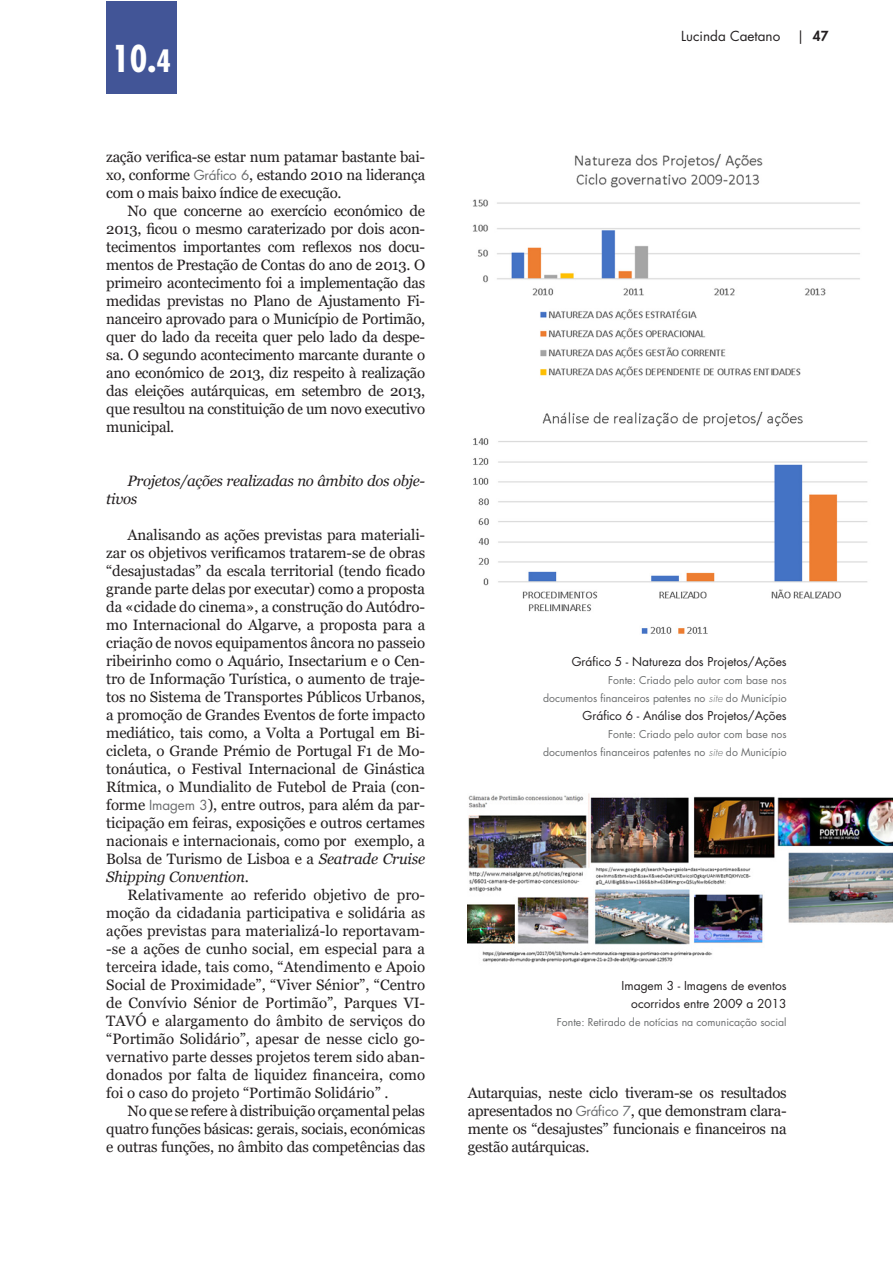
<style>
.page{position:relative;width:893px;height:1263px;background:#fff}
.page>*{position:absolute;margin:0;border:0;box-sizing:border-box;transform-origin:0 0}
.t1{font:700 condensed 36px "Futura Std";color:#fff}
.t2{font:15px/18px "Georgia";letter-spacing:-.02em;color:#231f20;text-align:justify}
.t3{font:italic 15px/18px "Georgia";letter-spacing:-.02em;color:#231f20}
.t4{font:13.5px "Futura Std";color:#231f20}
.t5{font:12px/18px "Futura Std";color:#231f20;text-align:right}
.t6{font:10.5px/18px "Futura Std";color:#6b6d6e;text-align:right}
.s1{font-size:30px}
.s2{font-family:"Futura Std";font-size:13.5px;color:#6b6d6e}
.s3{font-style:italic}
.s4{font-weight:800}
.s5{font-weight:300;font-style:italic}
</style>
<div class="page">
<div style="left:106px;top:1px;width:71px;height:93px;background:#425597"></div>
<img style="left:473px;top:153px;width:387px;height:225px">
<img style="left:473px;top:411px;width:395px;height:223px">
<img style="left:468px;top:794px;width:425px;height:169px">
<h1 class="t1" style="left:112px;top:37px;width:60px">10.<span class="s1">4</span></h1>
<p class="t2" style="left:106px;top:148px;width:320px">zação verifica-se estar num patamar bastante bai&shy;xo, conforme <span class="s2">Gráfico 6</span>, estando 2010 na liderança com o mais baixo índice de execução.</p>
<p class="t2" style="left:106px;top:202px;width:320px;text-indent:21px">No que concerne ao exercício económico de 2013, ficou o mesmo caraterizado por dois acon&shy;tecimentos importantes com reflexos nos docu&shy;mentos de Prestação de Contas do ano de 2013. O primeiro acontecimento foi a implementação das medidas previstas no Plano de Ajustamento Fi&shy;nanceiro aprovado para o Município de Portimão, quer do lado da receita quer pelo lado da despe&shy;sa. O segundo acontecimento marcante durante o ano económico de 2013, diz respeito à realização das eleições autárquicas, em setembro de 2013, que resultou na constituição de um novo executivo municipal.</p>
<p class="t3" style="left:106px;top:472px;width:320px;text-indent:21px">Projetos/ações realizadas no âmbito dos obje&shy;tivos</p>
<p class="t2" style="left:106px;top:526px;width:320px;text-indent:21px">Analisando as ações previstas para materiali&shy;zar os objetivos verificamos tratarem-se de obras “desajustadas” da escala territorial (tendo ficado grande parte delas por executar) como a proposta da «cidade do cinema», a construção do Autódro&shy;mo Internacional do Algarve, a proposta para a criação de novos equipamentos âncora no passeio ribeirinho como o Aquário, Insectarium e o Cen&shy;tro de Informação Turística, o aumento de traje&shy;tos no Sistema de Transportes Públicos Urbanos, a promoção de Grandes Eventos de forte impacto mediático, tais como, a Volta a Portugal em Bi&shy;cicleta, o Grande Prémio de Portugal F1 de Mo&shy;tonáutica, o Festival Internacional de Ginástica Rítmica, o Mundialito de Futebol de Praia (con&shy;forme <span class="s2">Imagem 3</span>), entre outros, para além da par&shy;ticipação em feiras, exposições e outros certames nacionais e internacionais, como por exemplo, a Bolsa de Turismo de Lisboa e a <span class="s3">Seatrade Cruise Shipping Convention</span>.</p>
<p class="t2" style="left:106px;top:886px;width:320px;text-indent:21px">Relativamente ao referido objetivo de pro&shy;moção da cidadania participativa e solidária as ações previstas para materializá-lo reportavam--se a ações de cunho social, em especial para a terceira idade, tais como, “Atendimento e Apoio Social de Proximidade”, “Viver Sénior”, “Centro de Convívio Sénior de Portimão”, Parques VI-TAVÓ e alargamento do âmbito de serviços do “Portimão Solidário”, apesar de nesse ciclo go&shy;vernativo parte desses projetos terem sido aban&shy;donados por falta de liquidez financeira, como foi o caso do projeto “Portimão Solidário” .</p>
<p class="t2" style="left:106px;top:1102px;width:320px;text-indent:21px">No que se refere à distribuição orçamental pelas quatro funções básicas: gerais, sociais, económicas e outras funções, no âmbito das competências das</p>
<p class="t4" style="left:681px;top:28px;width:149px">Lucinda Caetano | <span class="s4">47</span></p>
<p class="t5" style="left:572px;top:653px;width:216px">Gráfico 5 - Natureza dos Projetos/Ações</p>
<p class="t6" style="left:543px;top:671px;width:245px">Fonte: Criado pelo autor com base nos<br>documentos financeiros patentes no <span class="s5">site</span> do Município</p>
<p class="t5" style="left:583px;top:707px;width:206px">Gráfico 6 - Análise dos Projetos/Ações</p>
<p class="t6" style="left:543px;top:725px;width:245px">Fonte: Criado pelo autor com base nos<br>documentos financeiros patentes no <span class="s5">site</span> do Município</p>
<p class="t5" style="left:622px;top:977px;width:167px">Imagem 3 - Imagens de eventos ocorridos entre 2009 a 2013</p>
<p class="t6" style="left:557px;top:1013px;width:231px">Fonte: Retirado de notícias na comunicação social</p>
<p class="t2" style="left:468px;top:1084px;width:320px">Autarquias, neste ciclo tiveram-se os resultados apresentados no <span class="s2">Gráfico 7</span>, que demonstram clara&shy;mente os “desajustes” funcionais e financeiros na gestão autárquicas.</p>
</div>
